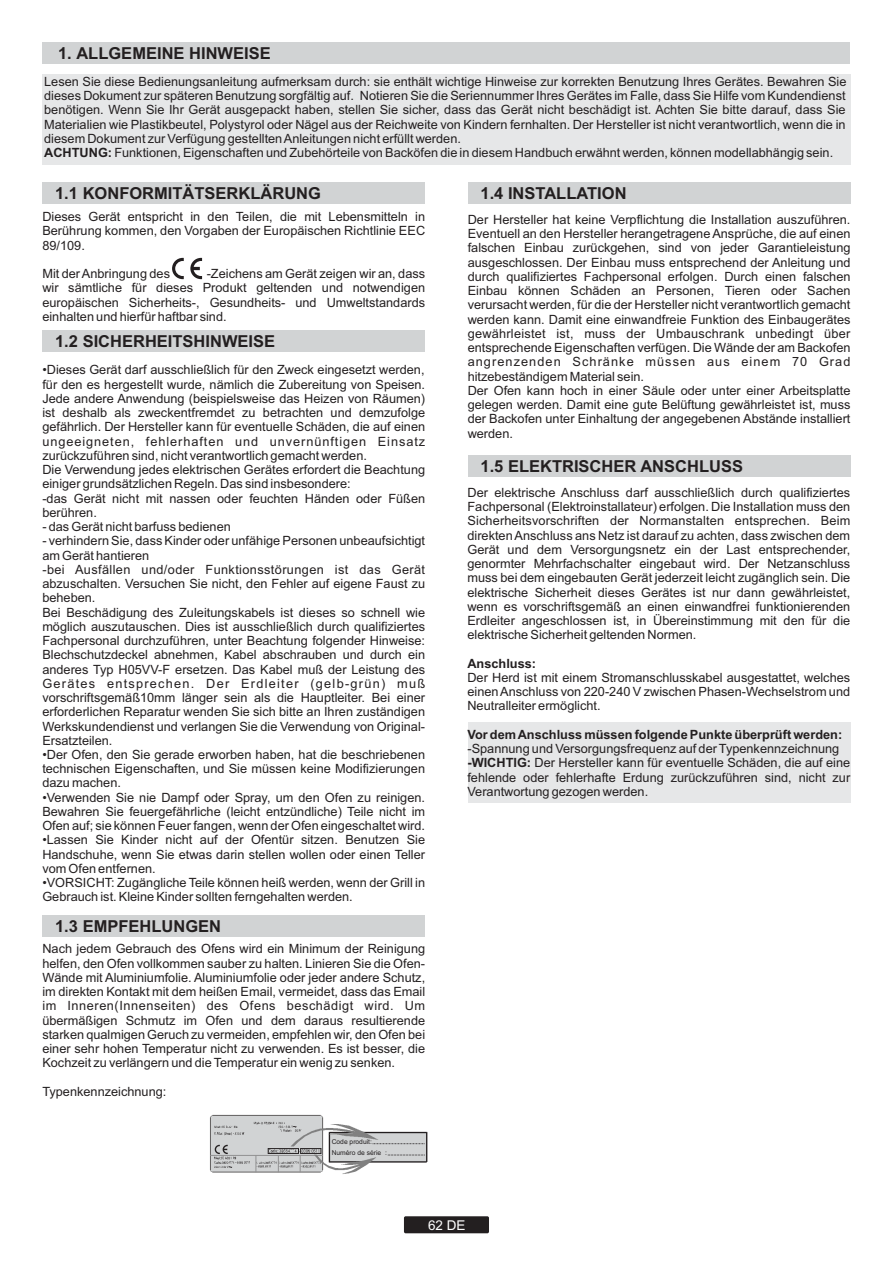
<style>
.page{position:relative;width:893px;height:1263px;background:#fff}
.page>*{position:absolute;margin:0;border:0;box-sizing:border-box;transform-origin:0 0}
.t1{font:700 16.5px "Arial";color:#231f20}
.t2{font:13.5px "Arial";color:#fff}
.t3{font:12.75px/14.2px "Arial";color:#231f20;text-align:justify}
.t4{font:700 12.75px "Arial";color:#231f20}
.t5{font:6.75px/11.2px "Arial";color:#231f20}
.s1{font-weight:700}
</style>
<div class="page">
<div style="left:42px;top:330px;width:383px;height:21px;background:#d1d3d4"></div>
<div style="left:42px;top:182px;width:383px;height:22px;background:#d1d3d4"></div>
<div style="left:468px;top:722px;width:382px;height:80px;background:#e6e7e8"></div>
<div style="left:468px;top:182px;width:382px;height:22px;background:#d1d3d4"></div>
<div style="left:468px;top:455px;width:382px;height:22px;background:#d1d3d4"></div>
<div style="left:42px;top:915px;width:383px;height:21px;background:#d1d3d4"></div>
<svg style="left:210px;top:1115px;width:218px;height:59px"></svg>
<div style="left:42px;top:74px;width:808px;height:91px;background:#e6e7e8"></div>
<div style="left:42px;top:43px;width:808px;height:21px;background:#d1d3d4"></div>
<div style="left:404px;top:1216px;width:85px;height:17px;background:#231f20;border-radius:2px"></div>
<svg style="left:172px;top:258px;width:12px;height:21px"></svg>
<svg style="left:190px;top:258px;width:12px;height:21px"></svg>
<p class="t1" style="left:58px;top:47px;width:214px">1. ALLGEMEINE HINWEISE</p>
<p class="t3" style="left:44px;top:76px;width:804px;text-align:left">Lesen Sie diese Bedienungsanleitung aufmerksam durch: sie enthält wichtige Hinweise zur korrekten Benutzung Ihres Gerätes. Bewahren Sie dieses Dokument zur späteren Benutzung sorgfältig auf. Notieren Sie die Seriennummer Ihres Gerätes im Falle, dass Sie Hilfe vom Kundendienst benötigen. Wenn Sie Ihr Gerät ausgepackt haben, stellen Sie sicher, dass das Gerät nicht beschädigt ist. Achten Sie bitte darauf, dass Sie Materialien wie Plastikbeutel, Polystyrol oder Nägel aus der Reichweite von Kindern fernhalten. Der Hersteller ist nicht verantwortlich, wenn die in diesem Dokument zur Verfügung gestellten Anleitungen nicht erfüllt werden.<br><span class="s1">ACHTUNG:</span> Funktionen, Eigenschaften und Zubehörteile von Backöfen die in diesem Handbuch erwähnt werden, können modellabhängig sein.</p>
<p class="t1" style="left:55px;top:188px;width:267px">1.1 KONFORMITÄTSERKLÄRUNG</p>
<p class="t1" style="left:480px;top:188px;width:148px">1.4 INSTALLATION</p>
<p class="t3" style="left:468px;top:214px;width:384px;text-align:left">Der Hersteller hat keine Verpflichtung die Installation auszuführen.<br>Eventuell an den Hersteller herangetragene Ansprüche, die auf einen falschen Einbau zurückgehen, sind von jeder Garantieleistung ausgeschlossen. Der Einbau muss entsprechend der Anleitung und durch qualifiziertes Fachpersonal erfolgen. Durch einen falschen Einbau können Schäden an Personen, Tieren oder Sachen verursacht werden, für die der Hersteller nicht verantwortlich gemacht werden kann. Damit eine einwandfreie Funktion des Einbaugerätes gewährleistet ist, muss der Umbauschrank unbedingt über entsprechende Eigenschaften verfügen. Die Wände der am Backofen angrenzenden Schränke müssen aus einem 70 Grad hitzebeständigem Material sein.<br>Der Ofen kann hoch in einer Säule oder unter einer Arbeitsplatte gelegen werden. Damit eine gute Belüftung gewährleistet ist, muss der Backofen unter Einhaltung der angegebenen Abstände installiert werden.</p>
<p class="t1" style="left:480px;top:461px;width:264px">1.5 ELEKTRISCHER ANSCHLUSS</p>
<p class="t3" style="left:467px;top:486px;width:384px">Der elektrische Anschluss darf ausschließlich durch qualifiziertes Fachpersonal (Elektroinstallateur) erfolgen. Die Installation muss den Sicherheitsvorschriften der Normanstalten entsprechen. Beim direkten Anschluss ans Netz ist darauf zu achten, dass zwischen dem Gerät und dem Versorgungsnetz ein der Last entsprechender, genormter Mehrfachschalter eingebaut wird. Der Netzanschluss muss bei dem eingebauten Gerät jederzeit leicht zugänglich sein. Die elektrische Sicherheit dieses Gerätes ist nur dann gewährleistet, wenn es vorschriftsgemäß an einen einwandfrei funktionierenden Erdleiter angeschlossen ist, in Übereinstimmung mit den für die elektrische Sicherheit geltenden Normen.</p>
<p class="t4" style="left:467px;top:659px;width:70px">Anschluss:</p>
<p class="t3" style="left:467px;top:672px;width:384px">Der Herd ist mit einem Stromanschlusskabel ausgestattet, welches einen Anschluss von 220-240 V zwischen Phasen-Wechselstrom und Neutralleiter ermöglicht.</p>
<p class="t4" style="left:467px;top:730px;width:376px">Vor dem Anschluss müssen folgende Punkte überprüft werden:</p>
<p class="t3" style="left:467px;top:743px;width:384px;text-align:left">-Spannung und Versorgungsfrequenz auf der Typenkennzeichnung <span class="s1">-WICHTIG:</span> Der Hersteller kann für eventuelle Schäden, die auf eine fehlende oder fehlerhafte Erdung zurückzuführen sind, nicht zur Verantwortung gezogen werden.</p>
<p class="t3" style="left:42px;top:211px;width:384px">Dieses Gerät entspricht in den Teilen, die mit Lebensmitteln in Berührung kommen, den Vorgaben der Europäischen Richtlinie EEC 89/109.</p>
<p class="t3" style="left:42px;top:268px;width:129px">Mit der Anbringung des</p>
<p class="t3" style="left:42px;top:268px;width:384px;text-indent:164px">-Zeichens am Gerät zeigen wir an, dass wir sämtliche für dieses Produkt geltenden und notwendigen europäischen Sicherheits-, Gesundheits- und Umweltstandards einhalten und hierfür haftbar sind.</p>
<p class="t1" style="left:55px;top:335px;width:222px">1.2 SICHERHEITSHINWEISE</p>
<p class="t3" style="left:42px;top:364px;width:384px;text-align:left">•Dieses Gerät darf ausschließlich für den Zweck eingesetzt werden, für den es hergestellt wurde, nämlich die Zubereitung von Speisen.<br>Jede andere Anwendung (beispielsweise das Heizen von Räumen) ist deshalb als zweckentfremdet zu betrachten und demzufolge gefährlich. Der Hersteller kann für eventuelle Schäden, die auf einen ungeeigneten, fehlerhaften und unvernünftigen Einsatz zurückzuführen sind, nicht verantwortlich gemacht werden.<br>Die Verwendung jedes elektrischen Gerätes erfordert die Beachtung einiger grundsätzlichen Regeln. Das sind insbesondere:<br>-das Gerät nicht mit nassen oder feuchten Händen oder Füßen berühren.</p>
<p class="t3" style="left:42px;top:521px;width:190px">- das Gerät nicht barfuss bedienen</p>
<p class="t3" style="left:42px;top:535px;width:384px;text-align:left">- verhindern Sie, dass Kinder oder unfähige Personen unbeaufsichtigt am Gerät hantieren<br>-bei Ausfällen und/oder Funktionsstörungen ist das Gerät abzuschalten. Versuchen Sie nicht, den Fehler auf eigene Faust zu beheben.<br>Bei Beschädigung des Zuleitungskabels ist dieses so schnell wie möglich auszutauschen. Dies ist ausschließlich durch qualifiziertes Fachpersonal durchzuführen, unter Beachtung folgender Hinweise:<br>Blechschutzdeckel abnehmen, Kabel abschrauben und durch ein anderes Typ H05VV-F ersetzen. Das Kabel muß der Leistung des Gerätes entsprechen. Der Erdleiter (gelb-grün) muß vorschriftsgemäß10mm länger sein als die Hauptleiter. Bei einer erforderlichen Reparatur wenden Sie sich bitte an Ihren zuständigen Werkskundendienst und verlangen Sie die Verwendung von Original-Ersatzteilen.</p>
<p class="t3" style="left:42px;top:749px;width:384px">•Der Ofen, den Sie gerade erworben haben, hat die beschriebenen technischen Eigenschaften, und Sie müssen keine Modifizierungen dazu machen.</p>
<p class="t3" style="left:42px;top:791px;width:384px">•Verwenden Sie nie Dampf oder Spray, um den Ofen zu reinigen.<br>Bewahren Sie feuergefährliche (leicht entzündliche) Teile nicht im Ofen auf; sie können Feuer fangen, wenn der Ofen eingeschaltet wird.</p>
<p class="t3" style="left:42px;top:834px;width:384px">•Lassen Sie Kinder nicht auf der Ofentür sitzen. Benutzen Sie Handschuhe, wenn Sie etwas darin stellen wollen oder einen Teller vom Ofen entfernen.</p>
<p class="t3" style="left:42px;top:877px;width:384px">•VORSICHT: Zugängliche Teile können heiß werden, wenn der Grill in<br>Gebrauch ist. Kleine Kinder sollten ferngehalten werden.</p>
<p class="t1" style="left:55px;top:920px;width:167px">1.3 EMPFEHLUNGEN</p>
<p class="t3" style="left:42px;top:943px;width:384px">Nach jedem Gebrauch des Ofens wird ein Minimum der Reinigung helfen, den Ofen vollkommen sauber zu halten. Linieren Sie die Ofen-Wände mit Aluminiumfolie. Aluminiumfolie oder jeder andere Schutz, im direkten Kontakt mit dem heißen Email, vermeidet, dass das Email im Inneren(Innenseiten) des Ofens beschädigt wird. Um übermäßigen Schmutz im Ofen und dem daraus resultierende starken qualmigen Geruch zu vermeiden, empfehlen wir, den Ofen bei einer sehr hohen Temperatur nicht zu verwenden. Es ist besser, die Kochzeit zu verlängern und die Temperatur ein wenig zu senken.</p>
<p class="t3" style="left:42px;top:1085px;width:126px">Typenkennzeichnung:</p>
<p class="t5" style="left:332px;top:1137px;width:57px">Code produit:<br>Numéro de série :</p>
<p class="t2" style="left:428px;top:1220px;width:39px">62 DE</p>
</div>
